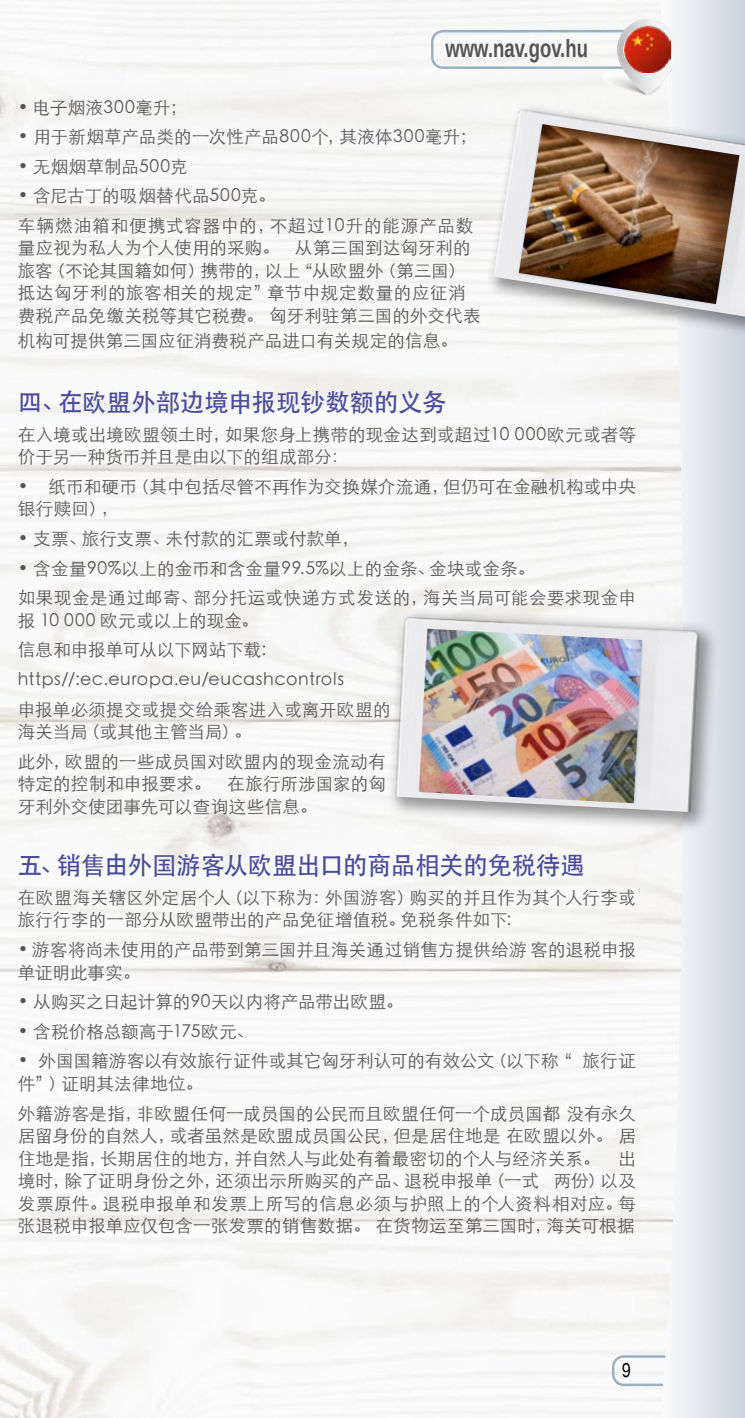
<style>
.page{position:relative;width:745px;height:1418px;background:#fff}
.page>*{position:absolute;margin:0;border:0;box-sizing:border-box;transform-origin:0 0}
.kenyérszöveg_PP{font:500 25px "ST Heiti SC";letter-spacing:-.015em;color:#484b9a}
.t1{font:700 25px "Liberation Sans Narrow";color:#565456;scale:.9 1}
.t2{font:20px "Liberation Sans Narrow";color:#000}
.kenyérszöveg_PP-2{font:300 17.5px/22.5px "ST Heiti SC";letter-spacing:.015em;color:#575557}
.kenyérszöveg_PP-3{font:300 17.5px "ST Heiti SC";letter-spacing:-.005em;color:#575557}
</style>
<div class="page">
<svg style="left:611px;top:1355px;width:48px;height:30px"></svg>
<svg style="left:659px;top:0;width:85px;height:1417px"></svg>
<img style="left:618px;top:21px;width:58px;height:4px">
<svg style="left:431px;top:25px;width:313px;height:70px"></svg>
<img style="left:624px;top:27px;width:46px;height:45px">
<div style="left:486px;top:102px;width:258px;height:237px;background:#000;opacity:.39"></div>
<img style="left:484px;top:102px;width:260px;height:214px">
<img style="left:518px;top:124px;width:221px;height:180px">
<div style="left:385px;top:607px;width:334px;height:226px;background:#000;opacity:.39"></div>
<img style="left:387px;top:604px;width:314px;height:208px">
<img style="left:418px;top:628px;width:223px;height:175px">
<h1 class="t1" style="left:445px;top:31px;width:160px">www.nav.gov.hu</h1>
<p class="kenyérszöveg_PP-2" style="left:18px;top:94px;width:171px">• 电子烟液300毫升；</p>
<p class="kenyérszöveg_PP-2" style="left:18px;top:124px;width:460px">• 用于新烟草产品类的一次性产品800个，其液体300毫升；</p>
<p class="kenyérszöveg_PP-2" style="left:18px;top:153px;width:171px">• 无烟烟草制品500克</p>
<p class="kenyérszöveg_PP-2" style="left:18px;top:183px;width:259px">• 含尼古丁的吸烟替代品500克。</p>
<p class="kenyérszöveg_PP-2" style="left:18px;top:212px;width:464px">车辆燃油箱和便携式容器中的，不超过10升的能源产品数量应视为私人为个人使用的采购。 从第三国到达匈牙利的旅客（不论其国籍如何）携带的，以上“从欧盟外（第三国）抵达匈牙利的旅客相关的规定”章节中规定数量的应征消费税产品免缴关税等其它税费。 匈牙利驻第三国的外交代表</p>
<p class="kenyérszöveg_PP-2" style="left:18px;top:327px;width:441px">机构可提供第三国应征消费税产品进口有关规定的信息。</p>
<p class="kenyérszöveg_PP" style="left:18px;top:388px;width:430px">四、在欧盟外部边境申报现钞数额的义务</p>
<p class="kenyérszöveg_PP-2" style="left:18px;top:421px;width:619px">在入境或出境欧盟领土时，如果您身上携带的现金达到或超过10 000欧元或者等价于另一种货币并且是由以下的组成部分：</p>
<p class="kenyérszöveg_PP-2" style="left:18px;top:473px;width:619px">• 纸币和硬币（其中包括尽管不再作为交换媒介流通，但仍可在金融机构或中央银行赎回），</p>
<p class="kenyérszöveg_PP-2" style="left:18px;top:525px;width:342px">• 支票、旅行支票、未付款的汇票或付款单，</p>
<p class="kenyérszöveg_PP-2" style="left:18px;top:555px;width:518px">• 含金量90%以上的金币和含金量99.5%以上的金条、金块或金条。</p>
<p class="kenyérszöveg_PP-2" style="left:18px;top:585px;width:619px">如果现金是通过邮寄、部分托运或快递方式发送的，海关当局可能会要求现金申报 10 000 欧元或以上的现金。</p>
<p class="kenyérszöveg_PP-2" style="left:18px;top:637px;width:250px">信息和申报单可从以下网站下载:</p>
<p class="kenyérszöveg_PP-2" style="left:18px;top:666px;width:328px">https//:ec.europa.eu/eucashcontrols</p>
<p class="kenyérszöveg_PP-2" style="left:18px;top:696px;width:374px">申报单必须提交或提交给乘客进入或离开欧盟的海关当局（或其他主管当局）。</p>
<p class="kenyérszöveg_PP-2" style="left:18px;top:748px;width:369px;text-align:justify">此外，欧盟的一些成员国对欧盟内的现金流动有特定的控制和申报要求。 在旅行所涉国家的匈牙利外交使团事先可以查询这些信息。</p>
<p class="kenyérszöveg_PP" style="left:18px;top:851px;width:568px">五、销售由外国游客从欧盟出口的商品相关的免税待遇</p>
<p class="kenyérszöveg_PP-2" style="left:18px;top:884px;width:619px">在欧盟海关辖区外定居个人（以下称为：外国游客）购买的并且作为其个人行李或旅行行李的一部分从欧盟带出的产品免征增值税。免税条件如下:</p>
<p class="kenyérszöveg_PP-2" style="left:18px;top:936px;width:619px">• 游客将尚未使用的产品带到第三国并且海关通过销售方提供给游 客的退税申报单证明此事实。</p>
<p class="kenyérszöveg_PP-2" style="left:18px;top:988px;width:387px">• 从购买之日起计算的90天以内将产品带出欧盟。</p>
<p class="kenyérszöveg_PP-3" style="left:18px;top:1016px;width:237px">• 含税价格总额高于175欧元、</p>
<p class="kenyérszöveg_PP-2" style="left:18px;top:1047px;width:619px">• 外国国籍游客以有效旅行证件或其它匈牙利认可的有效公文（以下称“ 旅行证件”）证明其法律地位。</p>
<p class="kenyérszöveg_PP-2" style="left:18px;top:1100px;width:619px;text-align:justify">外籍游客是指，非欧盟任何一成员国的公民而且欧盟任何一个成员国都 没有永久居留身份的自然人，或者虽然是欧盟成员国公民，但是居住地是 在欧盟以外。 居住地是指，长期居住的地方，并自然人与此处有着最密切的个人与经济关系。 出境时，除了证明身份之外，还须出示所购买的产品、退税申报单（一式 两份）以及发票原件。退税申报单和发票上所写的信息必须与护照上的个人资料相对应。每张退税申报单应仅包含一张发票的销售数据。 在货物运至第三国时，海关可根据</p>
<p class="t2" style="left:621px;top:1358px;width:11px">9</p>
</div>
